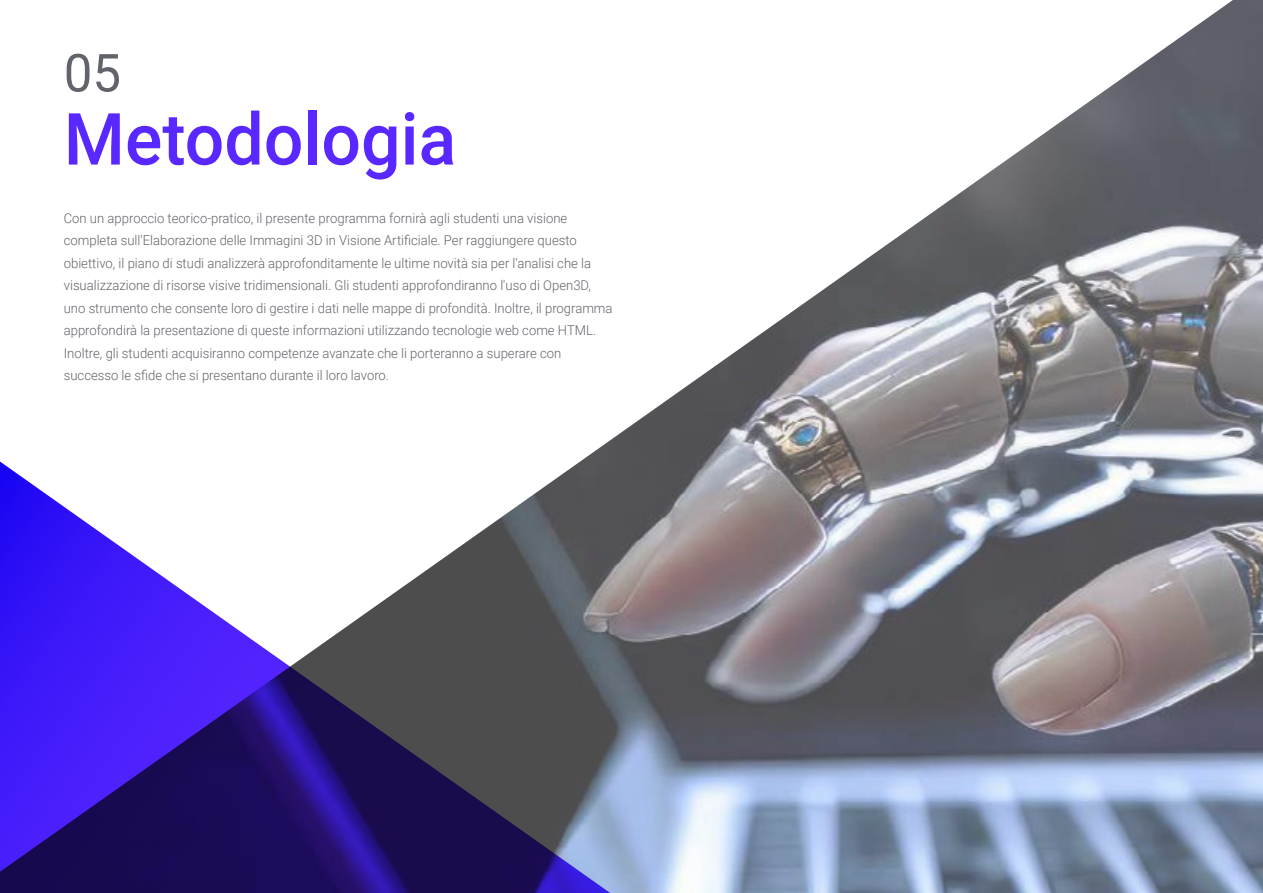
<style>
.page{position:relative;width:1263px;height:893px;background:#fff}
.page>*{position:absolute;margin:0;border:0;box-sizing:border-box;transform-origin:0 0}
.t1{font:500 72px "Roboto";color:#5927ff}
.t2{font:52.5px "Roboto";color:#61646a}
.t3{font:300 13.5px/22.5px "Roboto";color:#61646a}
</style>
<div class="page">
<img style="left:602px;top:0;width:661px;height:893px">
<svg style="left:0;top:446px;width:640px;height:447px"></svg>
<h2 class="t2" style="left:64px;top:36px;width:59px">05</h2>
<h1 class="t1" style="left:64px;top:89px;width:394px">Metodologia</h1>
<p class="t3" style="left:64px;top:206px;width:550px">Con un approccio teorico-pratico, il presente programma fornirà agli studenti una visione completa sull'Elaborazione delle Immagini 3D in Visione Artificiale. Per raggiungere questo obiettivo, il piano di studi analizzerà approfonditamente le ultime novità sia per l'analisi che la visualizzazione di risorse visive tridimensionali. Gli studenti approfondiranno l'uso di Open3D, uno strumento che consente loro di gestire i dati nelle mappe di profondità. Inoltre, il programma approfondirà la presentazione di queste informazioni utilizzando tecnologie web come HTML.<br>Inoltre, gli studenti acquisiranno competenze avanzate che li porteranno a superare con successo le sfide che si presentano durante il loro lavoro.</p>
</div>
